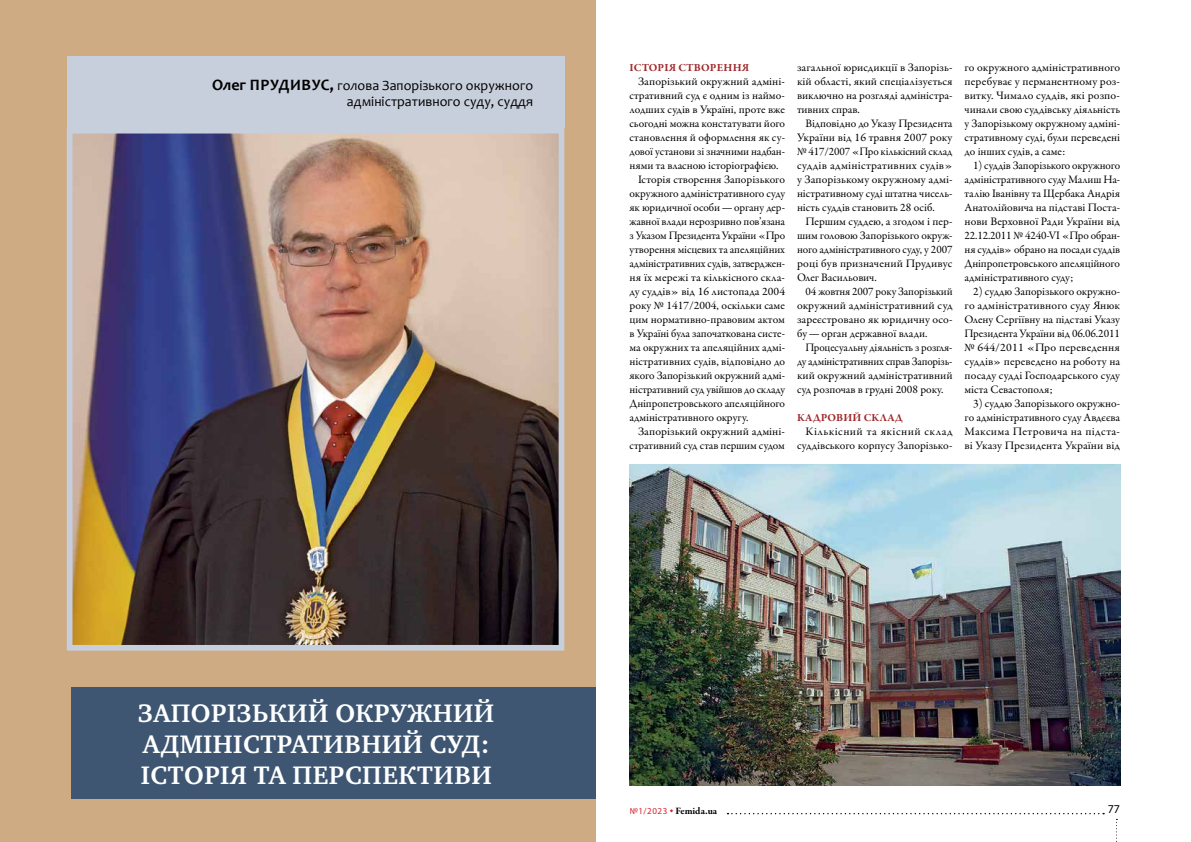
<style>
.page{position:relative;width:1191px;height:842px;background:#fff}
.page>*{position:absolute;margin:0;border:0;box-sizing:border-box;transform-origin:0 0}
.t1{font:700 26px/31.2px "Charter ITC";letter-spacing:.02em;color:#fff}
.t2{font:14px/16.8px "Candara";color:#000;text-align:right}
.t3{font:12px "Myriad Pro";color:#000}
.t4{font:11.5px/14px "Garamond Premr Pro";color:#000;text-align:justify}
.t5{font:11.5px "Garamond Premr Pro";letter-spacing:-.02em;color:#000}
.t6{font:700 11px "Garamond Premr Pro";letter-spacing:.01em;color:#a0282a}
.t7{font:700 10px "Garamond Premr Pro";letter-spacing:-.01em;color:#000}
.s1{font-weight:700;font-size:16px}
.s2{font-family:"Myriad Pro";font-weight:400;font-size:9px;color:#d2232a}
</style>
<div class="page">
<svg style="left:727px;top:813px;width:377px;height:1px"></svg>
<svg style="left:1116px;top:819px;width:1px;height:23px"></svg>
<div style="left:0;top:0;width:595px;height:842px;background:#ceab83"></div>
<div style="left:71px;top:687px;width:524px;height:112px;background:#3e5672"></div>
<img style="left:74px;top:135px;width:483px;height:509px">
<div style="left:67px;top:128px;width:497px;height:523px;border:6px solid #c8cfdc"></div>
<div style="left:67px;top:57px;width:497px;height:71px;background:#c8cfdc"></div>
<img style="left:629px;top:465px;width:491px;height:320px">
<p class="t2" style="left:212px;top:77px;width:323px"><span class="s1">Олег ПРУДИВУС,</span> голова Запорізького окружного адміністративного суду, суддя</p>
<p class="t6" style="left:629px;top:61px;width:121px">ІСТОРІЯ СТВОРЕННЯ</p>
<p class="t4" style="left:638px;top:74px;width:148px">Запорізький окружний адміні-</p>
<p class="t4" style="left:629px;top:88px;width:157px">стративний суд є одним із наймо-</p>
<p class="t4" style="left:629px;top:102px;width:157px">лодших судів в Україні, проте вже</p>
<p class="t4" style="left:629px;top:116px;width:157px">сьогодні можна констатувати його</p>
<p class="t4" style="left:629px;top:130px;width:157px">становлення й оформлення як су-</p>
<p class="t4" style="left:629px;top:144px;width:157px">дової установи зі значними надбан-</p>
<p class="t4" style="left:629px;top:158px;width:150px">нями та власною історіографією.</p>
<p class="t4" style="left:638px;top:172px;width:148px">Історія створення Запорізького</p>
<p class="t4" style="left:629px;top:186px;width:157px">окружного адміністративного суду</p>
<p class="t4" style="left:629px;top:200px;width:157px">як юридичної особи—органу дер-</p>
<p class="t4" style="left:629px;top:214px;width:157px">жавної влади нерозривно пов’язана</p>
<p class="t5" style="left:629px;top:228px;width:157px">з Указом Президента України «Про</p>
<p class="t4" style="left:629px;top:242px;width:157px">утворення місцевих та апеляційних</p>
<p class="t4" style="left:629px;top:256px;width:157px">адміністративних судів, затверджен-</p>
<p class="t4" style="left:629px;top:270px;width:157px">ня їх мережі та кількісного скла-</p>
<p class="t4" style="left:629px;top:284px;width:157px">ду суддів» від 16 листопада 2004</p>
<p class="t4" style="left:629px;top:298px;width:157px">року № 1417/2004, оскільки саме</p>
<p class="t4" style="left:629px;top:312px;width:157px">цим нормативно-правовим актом</p>
<p class="t4" style="left:629px;top:326px;width:157px">в Україні була започаткована систе-</p>
<p class="t4" style="left:629px;top:340px;width:157px">ма окружних та апеляційних адмі-</p>
<p class="t4" style="left:629px;top:354px;width:157px">ністративних судів, відповідно до</p>
<p class="t4" style="left:629px;top:368px;width:157px">якого Запорізький окружний адмі-</p>
<p class="t4" style="left:629px;top:382px;width:157px">ністративний суд увійшов до складу</p>
<p class="t4" style="left:629px;top:396px;width:157px">Дніпропетровського апеляційного</p>
<p class="t4" style="left:629px;top:410px;width:120px">адміністративного округу.</p>
<p class="t4" style="left:638px;top:424px;width:148px">Запорізький окружний адміні-</p>
<p class="t4" style="left:629px;top:438px;width:157px">стративний суд став першим судом</p>
<p class="t4" style="left:797px;top:60px;width:157px">загальної юрисдикції в Запорізь&shy;кій області, який спеціалізується виключно на розгляді адміністра&shy;тивних справ.</p>
<p class="t4" style="left:797px;top:116px;width:157px;text-indent:9px">Відповідно до Указу Президента України від 16 травня 2007 року № 417/2007 «Про кількісний склад суддів адміністративних судів» у Запорізькому окружному адмі&shy;ністративному суді штатна чисель&shy;ність суддів становить 28 осіб.</p>
<p class="t4" style="left:797px;top:214px;width:157px;text-indent:9px">Першим суддею, а згодом і пер&shy;шим головою Запорізького окруж&shy;ного адміністративного суду, у 2007 році був призначений Прудивус Олег Васильович.</p>
<p class="t4" style="left:797px;top:284px;width:157px;text-indent:9px">04 жовтня 2007 року Запорізький окружний адміністративний суд зареєстровано як юридичну осо&shy;бу—орган державної влади.</p>
<p class="t4" style="left:797px;top:340px;width:157px;text-indent:9px">Процесуальну діяльність з розгля&shy;ду адміністративних справ Запорізь&shy;кий окружний адміністративний суд розпочав в грудні 2008 року.</p>
<p class="t6" style="left:797px;top:411px;width:107px">КАДРОВИЙ СКЛАД</p>
<p class="t4" style="left:797px;top:424px;width:157px;text-align:right">Кількісний та якісний склад суддівського корпусу Запорізько-</p>
<p class="t4" style="left:964px;top:60px;width:157px">го окружного адміністративного перебуває у перманентному роз&shy;витку. Чимало суддів, які розпо&shy;чинали свою суддівську діяльність у Запорізькому окружному адміні&shy;стративному суді, були переведені до інших судів, а саме:</p>
<p class="t4" style="left:964px;top:158px;width:157px;text-indent:9px">1) суддів Запорізького окружного адміністративного суду Малиш На&shy;талію Іванівну та Щербака Андрія Анатолійовича на підставі Поста&shy;нови Верховної Ради України від 22.12.2011 № 4240-VI «Про обран&shy;ня суддів» обрано на посади суддів Дніпропетровського апеляційного адміністративного суду;</p>
<p class="t4" style="left:964px;top:284px;width:157px;text-indent:9px">2) суддю Запорізького окружно&shy;го адміністративного суду Янюк Олену Сергіївну на підставі Указу Президента України від 06.06.2011 № 644/2011 «Про переведення суддів» переведено на роботу на посаду судді Господарського суду міста Севастополя;</p>
<p class="t4" style="left:964px;top:396px;width:157px;text-indent:9px">3) суддю Запорізького окружно&shy;го адміністративного суду Авдєєва Максима Петровича на підста&shy;ві Указу Президента України від</p>
<h1 class="t1" style="left:138px;top:698px;width:358px">ЗАПОРІЗЬКИЙ ОКРУЖНИЙ<br>АДМІНІСТРАТИВНИЙ СУД:<br>ІСТОРІЯ ТА ПЕРСПЕКТИВИ</h1>
<p class="t7" style="left:629px;top:804px;width:89px"><span class="s2">№1/2023</span> Femida.ua</p>
<p class="t3" style="left:1107px;top:802px;width:14px">77</p>
</div>
